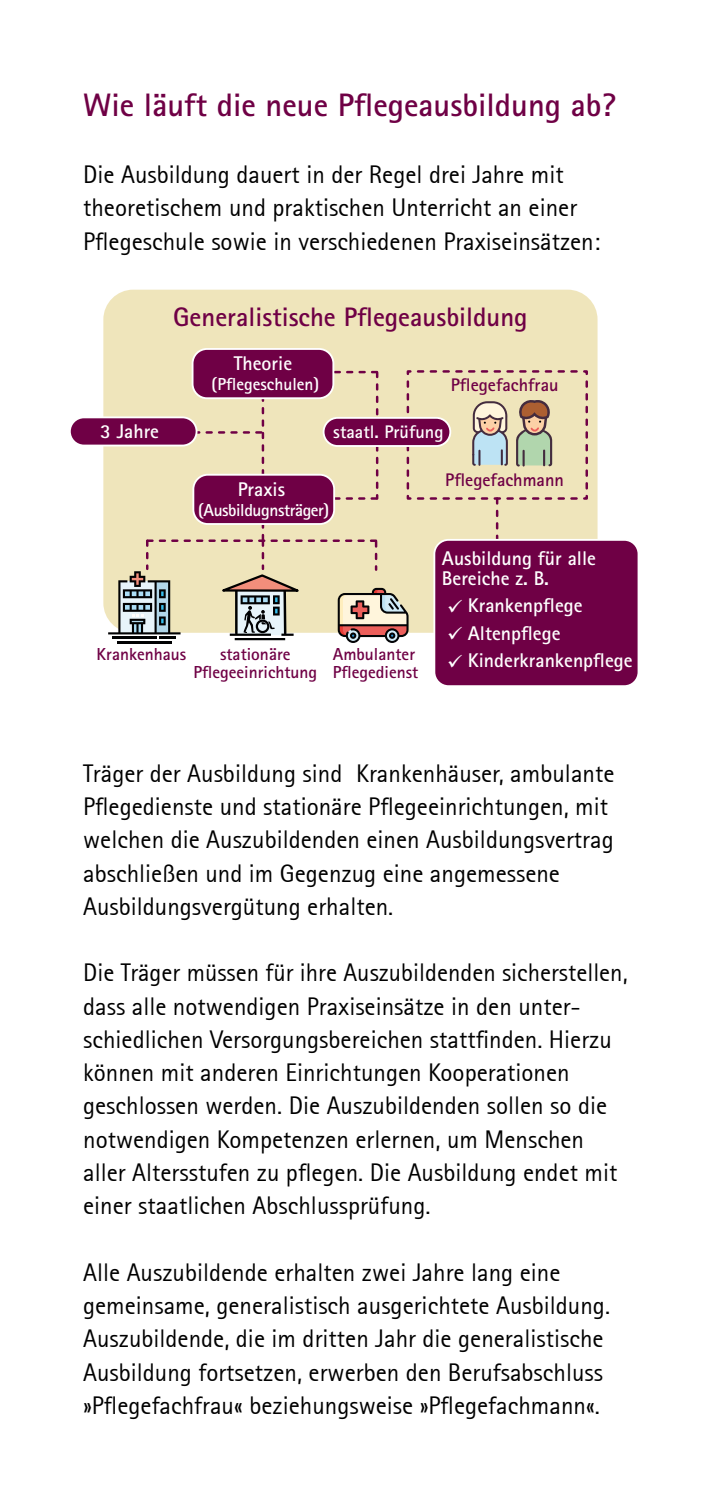
<style>
.page{position:relative;width:709px;height:1489px;background:#fff}
.page>*{position:absolute;margin:0;border:0;box-sizing:border-box;transform-origin:0 0}
.Überschriften_H1_Überschrift{font:700 32.5px "Rotis Sans Serif Pro";color:#6f0045}
.t1{font:700 26.75px "Rotis Sans Serif Pro";color:#6f0045}
.Fließtexte_P_Fließtext_Ende_9pt{font:25px/33.2px "Rotis Sans Serif";color:#000}
.t2{font:700 19.75px/19.8px "Rotis Sans Serif Pro";color:#fff}
.t3{font:700 18.25px "Rotis Sans Serif Pro";color:#6f0045}
.t4{font:700 18.25px "Rotis Sans Serif Pro";color:#fff}
.t5{font:700 17.5px/17.5px "Rotis Sans Serif Pro";color:#6f0045;text-align:center}
.t6{font:700 17.5px "Rotis Sans Serif Pro";letter-spacing:-.025em;color:#fff}
.t7{font:700 17.5px "Rotis Sans Serif Pro";color:#fff}
</style>
<div class="page">
<div style="left:103px;top:290px;width:494px;height:342px;background:#efe5bb;border-radius:30px"></div>
<div style="left:70px;top:417px;width:126px;height:28px;background:#6f0045;border-radius:14px"></div>
<div style="left:69px;top:416px;width:128px;height:30px;border:2px solid #fff;border-radius:14px"></div>
<div style="left:192px;top:349px;width:141px;height:49px;background:#6f0045;border-radius:14px"></div>
<div style="left:192px;top:348px;width:142px;height:51px;border:2px solid #fff;border-radius:14px"></div>
<div style="left:434px;top:540px;width:204px;height:146px;background:#6f0045;border-radius:14px"></div>
<div style="left:433px;top:539px;width:206px;height:148px;border:2px solid #fff;border-radius:14px"></div>
<svg style="left:108px;top:369px;width:481px;height:274px"></svg>
<hr style="left:235px;top:638px;width:50px;height:2px;background:#000102">
<h1 class="Überschriften_H1_Überschrift" style="left:83px;top:85px;width:534px">Wie läuft die neue Pflegeausbildung ab?</h1>
<p class="Fließtexte_P_Fließtext_Ende_9pt" style="left:83px;top:158px;width:518px">Die Ausbildung dauert in der Regel drei Jahre mit theoretischem und praktischen Unterricht an einer<br>Pflegeschule sowie in verschiedenen Praxiseinsätzen:</p>
<p class="t1" style="left:173px;top:300px;width:356px">Generalistische Pflegeausbildung</p>
<p class="t2" style="left:100px;top:421px;width:60px">3 Jahre</p>
<p class="t2" style="left:234px;top:353px;width:60px">Theorie</p>
<p class="t7" style="left:211px;top:373px;width:109px">(Pflegeschulen)</p>
<p class="t3" style="left:451px;top:373px;width:109px">Pflegefachfrau</p>
<p class="t4" style="left:333px;top:420px;width:112px">staatl. Prüfung</p>
<p class="t2" style="left:238px;top:479px;width:49px">Praxis</p>
<p class="t6" style="left:198px;top:498px;width:133px">(Ausbildugnsträger)</p>
<p class="t3" style="left:445px;top:468px;width:120px">Pflegefachmann</p>
<p class="t5" style="left:97px;top:645px;width:91px">Krankenhaus</p>
<p class="t5" style="left:193px;top:645px;width:125px">stationäre<br>Pflegeeinrichtung</p>
<p class="t5" style="left:333px;top:645px;width:87px;text-align:left">Ambulanter<br>Pflegedienst</p>
<p class="t2" style="left:442px;top:548px;width:156px">Ausbildung für alle<br>Bereiche z. B.</p>
<p class="t2" style="left:447px;top:595px;width:137px">✓ Krankenpflege</p>
<p class="t2" style="left:447px;top:623px;width:115px">✓ Altenpflege</p>
<p class="t2" style="left:447px;top:650px;width:187px">✓ Kinderkrankenpflege</p>
<p class="Fließtexte_P_Fließtext_Ende_9pt" style="left:83px;top:756px;width:533px">Träger der Ausbildung sind Krankenhäuser, ambulante Pflegedienste und stationäre Pflegeeinrichtungen, mit welchen die Auszubildenden einen Ausbildungsvertrag abschließen und im Gegenzug eine angemessene Ausbildungsvergütung erhalten.</p>
<p class="Fließtexte_P_Fließtext_Ende_9pt" style="left:83px;top:956px;width:546px">Die Träger müssen für ihre Auszubildenden sicherstellen, dass alle notwendigen Praxiseinsätze in den unter&shy;schiedlichen Versorgungsbereichen stattfinden. Hierzu können mit anderen Einrichtungen Kooperationen geschlossen werden. Die Auszubildenden sollen so die notwendigen Kompetenzen erlernen, um Menschen aller Altersstufen zu pflegen. Die Ausbildung endet mit einer staatlichen Abschlussprüfung.</p>
<p class="Fließtexte_P_Fließtext_Ende_9pt" style="left:83px;top:1255px;width:528px">Alle Auszubildende erhalten zwei Jahre lang eine gemeinsame, generalistisch ausgerichtete Ausbildung.<br>Auszubildende, die im dritten Jahr die generalistische Ausbildung fortsetzen, erwerben den Berufsabschluss »Pflegefachfrau« beziehungsweise »Pflegefachmann«.</p>
</div>
